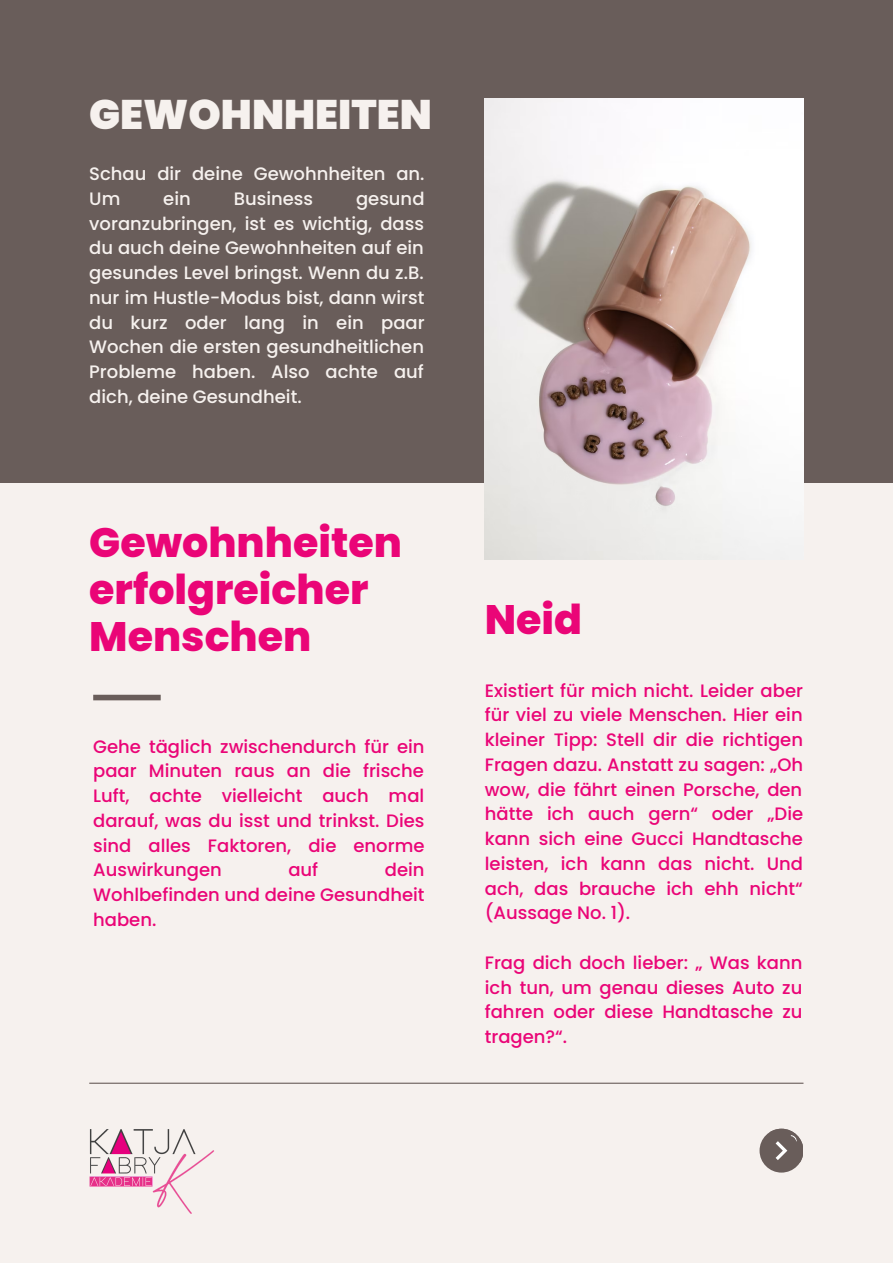
<style>
.page{position:relative;width:893px;height:1264px;background:#fff}
.page>*{position:absolute;margin:0;border:0;box-sizing:border-box;transform-origin:0 0}
.t1{font:900 41.25px "Poppins";color:#f6f1ee}
.t2{font:800 41.1px/47.2px "Poppins";color:#ea0577}
.t3{font:500 18px/24.8px "Poppins";color:#ea0577;text-align:justify}
.t4{font:500 18px/24.8px "Poppins";color:#f6f1ee}
</style>
<div class="page">
<div style="left:0;top:0;width:892px;height:1262px;background:#f6f1ee"></div>
<div style="left:0;top:0;width:892px;height:482px;background:#695d5a"></div>
<img style="left:485px;top:98px;width:318px;height:461px">
<hr style="left:89px;top:1082px;width:714px;height:1px;background:#695d5a">
<div style="left:93px;top:694px;width:68px;height:6px;background:#695d5a"></div>
<div style="left:759px;top:1128px;width:43px;height:44px;background:#695d5a;border-radius:50%"></div>
<svg style="left:766px;top:1128px;width:36px;height:37px"></svg>
<img style="left:89px;top:1129px;width:125px;height:85px">
<h1 class="t1" style="left:89px;top:85px;width:344px">GEWOHNHEITEN</h1>
<p class="t4" style="left:89px;top:161px;width:337px">Schau dir deine Gewohnheiten an.<br>Um</p>
<p class="t4" style="left:163px;top:186px;width:29px">ein</p>
<p class="t4" style="left:234px;top:186px;width:81px">Business</p>
<p class="t4" style="left:89px;top:186px;width:337px;text-align:justify;text-indent:267px">gesund voranzubringen, ist es wichtig, dass du auch deine Gewohnheiten auf ein gesundes Level bringst. Wenn du z.B. nur im Hustle-Modus bist, dann wirst du kurz oder lang in ein paar Wochen die ersten gesundheitlichen Probleme haben. Also achte auf dich, deine Gesundheit.</p>
<h2 class="t2" style="left:89px;top:518px;width:314px">Gewohnheiten erfolgreicher<br>Menschen</h2>
<p class="t3" style="left:93px;top:734px;width:333px">Gehe täglich zwischendurch für ein paar Minuten raus an die frische Luft, achte vielleicht auch mal darauf, was du isst und trinkst. Dies sind alles Faktoren, die enorme Auswirkungen</p>
<p class="t3" style="left:288px;top:857px;width:31px">auf</p>
<p class="t3" style="left:93px;top:857px;width:333px;text-indent:291px">dein Wohlbefinden und deine Gesundheit haben.</p>
<h2 class="t2" style="left:485px;top:596px;width:99px">Neid</h2>
<p class="t3" style="left:485px;top:678px;width:320px">Existiert für mich nicht. Leider aber für viel zu viele Menschen. Hier ein kleiner Tipp: Stell dir die richtigen Fragen dazu. Anstatt zu sagen: „Oh wow, die fährt einen Porsche, den hätte ich auch gern“ oder „Die kann sich eine Gucci Handtasche leisten, ich kann das nicht. Und ach, das brauche ich ehh nicht“ (Aussage No. 1).</p>
<p class="t3" style="left:485px;top:950px;width:319px">Frag dich doch lieber: „ Was kann ich tun, um genau dieses Auto zu fahren oder diese Handtasche zu tragen?“.</p>
</div>
